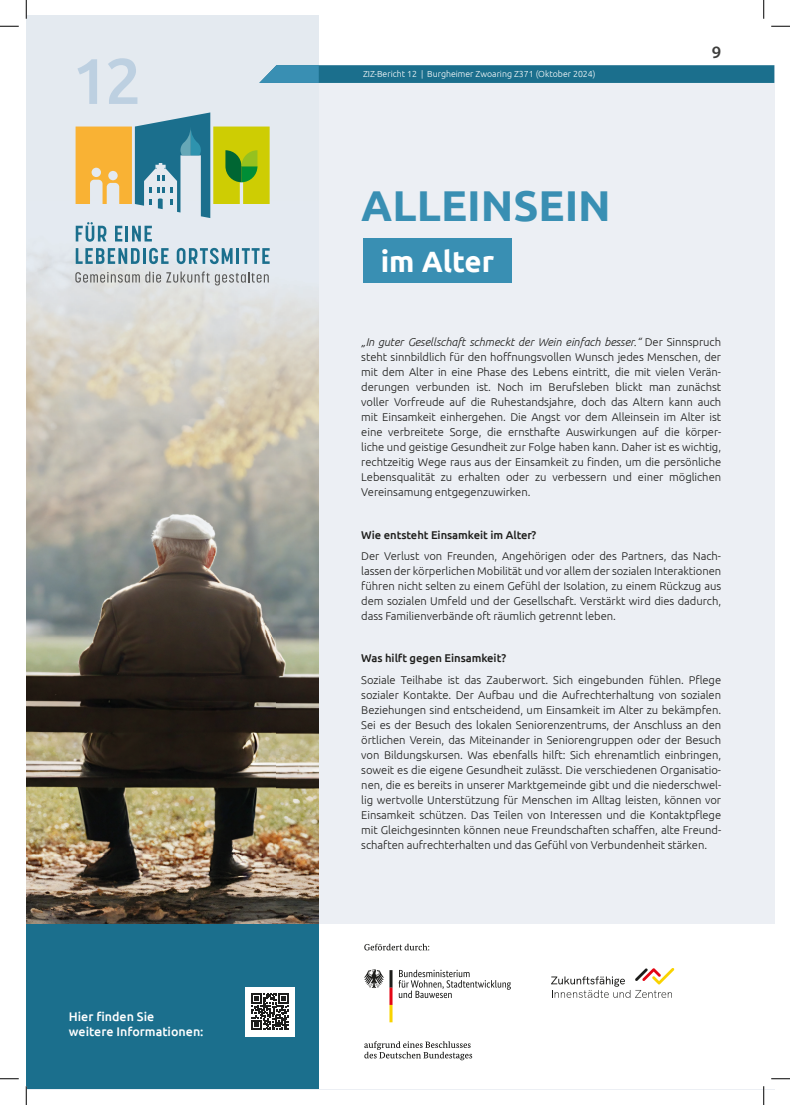
<style>
.page{position:relative;width:790px;height:1105px;background:#fff}
.page>*{position:absolute;margin:0;border:0;box-sizing:border-box;transform-origin:0 0}
.t1{font:500 64.38px "Ubuntu";color:#bdd0e1}
.t2{font:700 43.12px "Ubuntu";color:#398fb3}
.t3{font:700 29.38px "Ubuntu";color:#fff}
.t4{font:600 17.38px "Myriad Pro";color:#3d3d3c}
.t5{font:500 12.5px/15px "Ubuntu";color:#fff}
.t6{font:300 11.25px/15px "Ubuntu";letter-spacing:-.005em;color:#1d1d1b;text-align:justify}
.t7{font:500 11.25px "Ubuntu";letter-spacing:-.005em;color:#1d1d1b}
.t8{font:300 8.75px "Ubuntu";color:#fff}
.s1{font-size:11.25px;color:#fff}
.s2{font-style:italic}
</style>
<div class="page">
<div style="left:26px;top:65px;width:748px;height:1024px;background:#eceff4"></div>
<div style="left:26px;top:16px;width:293px;height:1073px;background:#e4eaf0"></div>
<img style="left:26px;top:202px;width:293px;height:722px">
<svg style="left:259px;top:65px;width:515px;height:18px;background:#247593"></svg>
<svg style="left:76px;top:248px;width:64px;height:16px"></svg>
<hr style="left:143px;top:248px;width:3px;height:16px;background:#1b6f8d">
<svg style="left:149px;top:248px;width:19px;height:16px"></svg>
<svg style="left:177px;top:248px;width:55px;height:16px"></svg>
<hr style="left:236px;top:248px;width:3px;height:16px;background:#1b6f8d">
<svg style="left:242px;top:248px;width:27px;height:16px"></svg>
<svg style="left:75px;top:271px;width:194px;height:14px"></svg>
<svg style="left:76px;top:112px;width:193px;height:130px"></svg>
<div style="left:363px;top:239px;width:149px;height:44px;background:#398fb3"></div>
<div style="left:26px;top:924px;width:293px;height:165px;background:#1b6f8d"></div>
<div style="left:245px;top:987px;width:49px;height:49px;background:#fff"></div>
<svg style="left:251px;top:993px;width:37px;height:37px"></svg>
<div style="left:319px;top:924px;width:455px;height:165px;background:#fff"></div>
<svg style="left:364px;top:944px;width:65px;height:6px"></svg>
<svg style="left:364px;top:1041px;width:108px;height:19px"></svg>
<svg style="left:364px;top:969px;width:28px;height:53px"></svg>
<svg style="left:398px;top:970px;width:113px;height:28px"></svg>
<svg style="left:551px;top:968px;width:123px;height:30px"></svg>
<svg style="left:0;top:25px;width:19px;height:2px"></svg>
<svg style="left:771px;top:25px;width:19px;height:2px"></svg>
<svg style="left:0;top:1078px;width:19px;height:1px"></svg>
<svg style="left:771px;top:1078px;width:19px;height:1px"></svg>
<svg style="left:25px;top:0;width:2px;height:19px"></svg>
<svg style="left:25px;top:1086px;width:2px;height:19px"></svg>
<svg style="left:763px;top:0;width:1px;height:19px"></svg>
<svg style="left:762px;top:1086px;width:2px;height:19px"></svg>
<h1 class="t1" style="left:72px;top:44px;width:71px">12</h1>
<p class="t5" style="left:69px;top:1009px;width:136px">Hier finden Sie<br>weitere Informationen:</p>
<p class="t8" style="left:363px;top:69px;width:234px">ZIZ-Bericht 12 | Burgheimer Zwoaring Z371 (Oktober 2024)</p>
<h2 class="t2" style="left:361px;top:181px;width:251px">ALLEINSEIN</h2>
<h3 class="t3" style="left:381px;top:245px;width:115px">im Alter</h3>
<h3 class="t4" style="left:711px;top:41px;width:11px">9<span class="s1">9</span></h3>
<p class="t6" style="left:361px;top:335px;width:361px"><span class="s2">„In guter Gesellschaft schmeckt der Wein einfach besser.“</span> Der Sinnspruch steht sinnbildlich für den hoffnungsvollen Wunsch jedes Menschen, der mit dem Alter in eine Phase des Lebens eintritt, die mit vielen Verän&shy;derungen verbunden ist. Noch im Berufsleben blickt man zunächst voller Vorfreude auf die Ruhestandsjahre, doch das Altern kann auch mit Einsamkeit einhergehen. Die Angst vor dem Alleinsein im Alter ist eine verbreitete Sorge, die ernsthafte Auswirkungen auf die körper&shy;liche und geistige Gesundheit zur Folge haben kann. Daher ist es wichtig, rechtzeitig Wege raus aus der Einsamkeit zu finden, um die persönliche Lebensqualität zu erhalten oder zu verbessern und einer möglichen Vereinsamung entgegenzuwirken.</p>
<p class="t7" style="left:361px;top:528px;width:176px">Wie entsteht Einsamkeit im Alter?</p>
<p class="t6" style="left:361px;top:548px;width:361px">Der Verlust von Freunden, Angehörigen oder des Partners, das Nach&shy;lassen der körperlichen Mobilität und vor allem der sozialen Interaktionen führen nicht selten zu einem Gefühl der Isolation, zu einem Rückzug aus dem sozialen Umfeld und der Gesellschaft. Verstärkt wird dies dadurch, dass Familienverbände oft räumlich getrennt leben.</p>
<p class="t7" style="left:361px;top:652px;width:146px">Was hilft gegen Einsamkeit?</p>
<p class="t6" style="left:361px;top:672px;width:361px">Soziale Teilhabe ist das Zauberwort. Sich eingebunden fühlen. Pflege sozialer Kontakte. Der Aufbau und die Aufrechterhaltung von sozialen Beziehungen sind entscheidend, um Einsamkeit im Alter zu bekämpfen.<br>Sei es der Besuch des lokalen Seniorenzentrums, der Anschluss an den örtlichen Verein, das Miteinander in Seniorengruppen oder der Besuch von Bildungskursen. Was ebenfalls hilft: Sich ehrenamtlich einbringen, soweit es die eigene Gesundheit zulässt. Die verschiedenen Organisatio&shy;nen, die es bereits in unserer Marktgemeinde gibt und die niederschwel&shy;lig wertvolle Unterstützung für Menschen im Alltag leisten, können vor Einsamkeit schützen. Das Teilen von Interessen und die Kontaktpflege mit Gleichgesinnten können neue Freundschaften schaffen, alte Freund&shy;schaften aufrechterhalten und das Gefühl von Verbundenheit stärken.</p>
</div>
